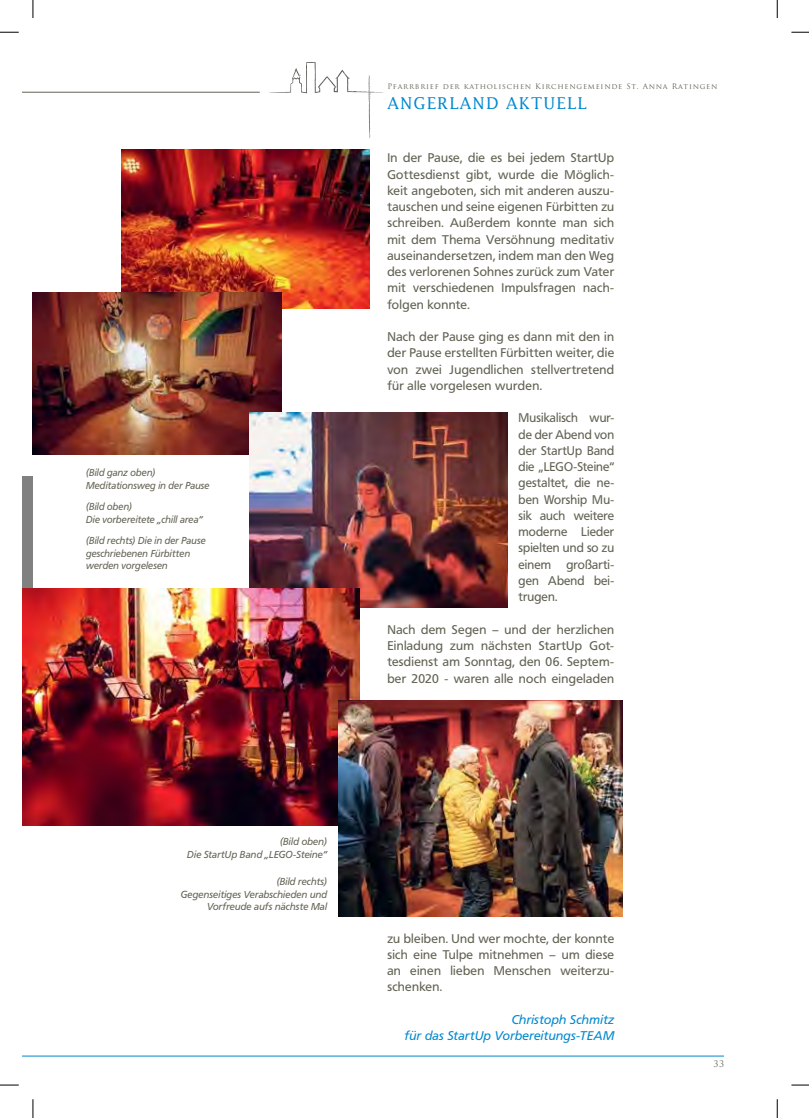
<style>
.page{position:relative;width:809px;height:1118px;background:#fff}
.page>*{position:absolute;margin:0;border:0;box-sizing:border-box;transform-origin:0 0}
.t1{font:16.25px "Lucida Std";letter-spacing:.07em;color:#0089cf}
.t2{font:12.5px/16.2px "Frutiger BQ";letter-spacing:.025em;color:#636254;text-align:justify}
.t3{font:italic 12.5px/16.2px "Frutiger BQ";letter-spacing:.02em;color:#0089cf;text-align:right}
.t4{font:italic 10px/12.5px "Frutiger BQ";letter-spacing:.015em;color:#636254;scale:.95 1}
.t5{font:italic 10px/12.5px "Frutiger BQ";letter-spacing:.015em;color:#636254;text-align:right}
.t6{font:8.75px "Trajan Pro";color:#636254}
.t7{font:7.5px "Trajan Pro";letter-spacing:.1em;color:#636254}
</style>
<div class="page">
<svg style="left:269px;top:62px;width:115px;height:77px"></svg>
<hr style="left:22px;top:92px;width:238px;height:1px;background:#636254">
<hr style="left:22px;top:1055px;width:702px;height:1px;background:#0089cf">
<img style="left:22px;top:476px;width:11px;height:113px">
<img style="left:122px;top:149px;width:248px;height:160px">
<img style="left:33px;top:292px;width:248px;height:163px">
<img style="left:249px;top:413px;width:259px;height:194px">
<img style="left:22px;top:589px;width:337px;height:236px">
<img style="left:339px;top:701px;width:283px;height:215px">
<svg style="left:0;top:31px;width:19px;height:2px"></svg>
<svg style="left:791px;top:31px;width:18px;height:2px"></svg>
<svg style="left:0;top:1084px;width:19px;height:1px"></svg>
<svg style="left:791px;top:1084px;width:18px;height:1px"></svg>
<svg style="left:32px;top:0;width:2px;height:18px"></svg>
<svg style="left:32px;top:1099px;width:2px;height:19px"></svg>
<svg style="left:776px;top:0;width:2px;height:18px"></svg>
<svg style="left:776px;top:1099px;width:2px;height:19px"></svg>
<p class="t4" style="left:86px;top:467px;width:131px">(Bild ganz oben)<br>Meditationsweg in der Pause</p>
<p class="t4" style="left:86px;top:501px;width:124px">(Bild oben)<br>Die vorbereitete „chill area“</p>
<p class="t4" style="left:86px;top:535px;width:127px">(Bild rechts) Die in der Pause geschriebenen Fürbitten werden vorgelesen</p>
<p class="t7" style="left:387px;top:82px;width:332px">Pfarrbrief der katholischen Kirchengemeinde St. Anna Ratingen</p>
<h1 class="t1" style="left:387px;top:94px;width:201px">ANGERLAND AKTUELL</h1>
<p class="t2" style="left:387px;top:151px;width:228px">In der Pause, die es bei jedem StartUp Gottesdienst gibt, wurde die Möglich&shy;keit angeboten, sich mit anderen auszu&shy;tauschen und seine eigenen Fürbitten zu schreiben. Außerdem konnte man sich mit dem Thema Versöhnung meditativ auseinandersetzen, indem man den Weg des verlorenen Sohnes zurück zum Vater mit verschiedenen Impulsfragen nach&shy;folgen konnte.</p>
<p class="t2" style="left:387px;top:329px;width:228px">Nach der Pause ging es dann mit den in der Pause erstellten Fürbitten weiter, die von zwei Jugendlichen stellvertretend für alle vorgelesen wurden.</p>
<p class="t2" style="left:518px;top:411px;width:97px">Musikalisch wur&shy;de der Abend von der StartUp Band die „LEGO-Steine“ gestaltet, die ne&shy;ben Worship Mu&shy;sik auch weitere moderne Lieder spielten und so zu einem großarti&shy;gen Abend bei&shy;trugen.</p>
<p class="t2" style="left:387px;top:622px;width:228px">Nach dem Segen – und der herzlichen Einladung zum nächsten StartUp Got&shy;tesdienst am Sonntag, den 06. Septem&shy;ber 2020 - waren alle noch eingeladen</p>
<p class="t5" style="left:187px;top:836px;width:141px">(Bild oben)<br>Die StartUp Band „LEGO-Steine“</p>
<p class="t5" style="left:181px;top:876px;width:148px">(Bild rechts)<br>Gegenseitiges Verabschieden und<br>Vorfreude aufs nächste Mal</p>
<p class="t2" style="left:387px;top:931px;width:228px">zu bleiben. Und wer mochte, der konnte sich eine Tulpe mitnehmen – um diese an einen lieben Menschen weiterzu&shy;schenken.</p>
<p class="t3" style="left:405px;top:1012px;width:211px">Christoph Schmitz<br>für das StartUp Vorbereitungs-TEAM</p>
<p class="t6" style="left:713px;top:1058px;width:12px">33</p>
</div>
